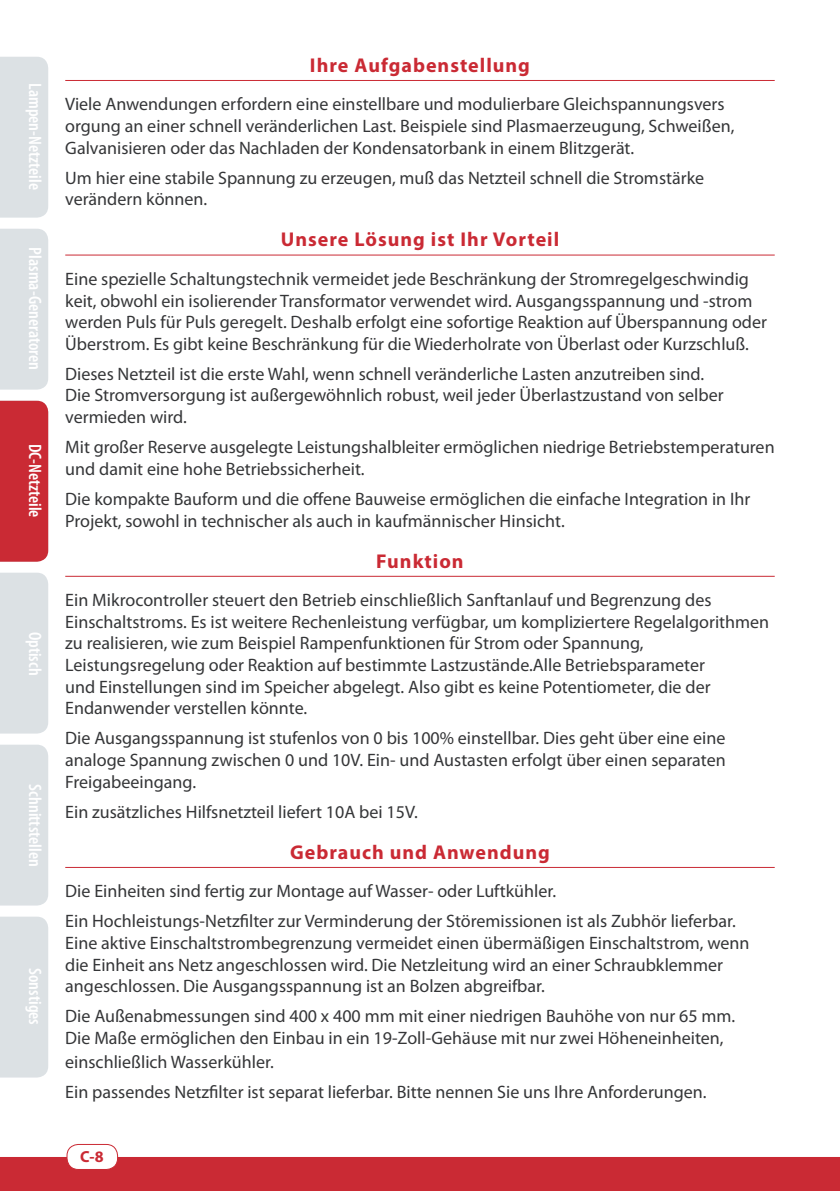
<style>
.page{position:relative;width:840px;height:1191px;background:#fff}
.page>*{position:absolute;margin:0;border:0;box-sizing:border-box;transform-origin:0 0}
.Überschrift_3{font:700 20px "Myriad Pro";letter-spacing:.05em;color:#ca2a34}
.Text{font:18px/21.6px "Myriad Pro";color:#353638}
.t1{font:600 condensed 18px "Myriad Pro";color:#fff}
.t2{font:700 16px "Myriad Pro";color:#ca2a34}
</style>
<div class="page">
<div style="left:0;top:23px;width:839px;height:1168px;background:#ca2a34"></div>
<div style="left:0;top:23px;width:839px;height:1134px;background:#fff"></div>
<svg style="left:66px;top:1144px;width:52px;height:25px"></svg>
<hr style="left:839px;top:23px;width:1px;height:1168px;background:#ca2a34">
<svg style="left:839px;top:23px;width:1px;height:1134px"></svg>
<div style="left:0;top:57px;width:48px;height:161px;background:#dce1e4"></div>
<div style="left:0;top:229px;width:48px;height:160px;background:#dce1e4"></div>
<div style="left:0;top:572px;width:48px;height:161px;background:#dce1e4"></div>
<div style="left:0;top:744px;width:48px;height:161px;background:#dce1e4"></div>
<div style="left:0;top:916px;width:48px;height:161px;background:#dce1e4"></div>
<svg style="left:0;top:401px;width:48px;height:160px"></svg>
<hr style="left:65px;top:80px;width:709px;height:1px;background:#ca2a34">
<hr style="left:65px;top:255px;width:709px;height:1px;background:#ca2a34">
<hr style="left:65px;top:576px;width:709px;height:1px;background:#ca2a34">
<hr style="left:65px;top:867px;width:709px;height:1px;background:#ca2a34">
<p class="t1" style="left:46px;top:83px;width:108px;rotate:90deg">Lampen-Netzteile</p>
<p class="t1" style="left:46px;top:247px;width:124px;rotate:90deg">Plasma-Generatoren</p>
<p class="t1" style="left:46px;top:443px;width:75px;rotate:90deg">DC-Netzteile</p>
<p class="t1" style="left:46px;top:631px;width:45px;rotate:90deg">Optisch</p>
<p class="t1" style="left:46px;top:784px;width:84px;rotate:90deg">Schnittstellen</p>
<p class="t1" style="left:46px;top:968px;width:58px;rotate:90deg">Sonstiges</p>
<p class="Überschrift_3" style="left:310px;top:52px;width:221px">Ihre Aufgabenstellung</p>
<p class="Text" style="left:65px;top:93px;width:670px">Viele Anwendungen erfordern eine einstellbare und modulierbare Gleichspannungsvers orgung an einer schnell veränderlichen Last. Beispiele sind Plasmaerzeugung, Schweißen,<br>Galvanisieren oder das Nachladen der Kondensatorbank in einem Blitzgerät.</p>
<p class="Text" style="left:65px;top:166px;width:640px">Um hier eine stabile Spannung zu erzeugen, muß das Netzteil schnell die Stromstärke verändern können.</p>
<p class="Überschrift_3" style="left:280px;top:226px;width:280px">Unsere Lösung ist Ihr Vorteil</p>
<p class="Text" style="left:65px;top:268px;width:702px">Eine spezielle Schaltungstechnik vermeidet jede Beschränkung der Stromregelgeschwindig keit, obwohl ein isolierender Transformator verwendet wird. Ausgangsspannung und -strom werden Puls für Puls geregelt. Deshalb erfolgt eine sofortige Reaktion auf Überspannung oder Überstrom. Es gibt keine Beschränkung für die Wiederholrate von Überlast oder Kurzschluß.</p>
<p class="Text" style="left:65px;top:363px;width:659px">Dieses Netzteil ist die erste Wahl, wenn schnell veränderliche Lasten anzutreiben sind.<br>Die Stromversorgung ist außergewöhnlich robust, weil jeder Überlastzustand von selber vermieden wird.</p>
<p class="Text" style="left:65px;top:436px;width:710px">Mit großer Reserve ausgelegte Leistungshalbleiter ermöglichen niedrige Betriebstemperaturen und damit eine hohe Betriebssicherheit.</p>
<p class="Text" style="left:65px;top:488px;width:686px">Die kompakte Bauform und die offene Bauweise ermöglichen die einfache Integration in Ihr<br>Projekt, sowohl in technischer als auch in kaufmännischer Hinsicht.</p>
<p class="Überschrift_3" style="left:376px;top:548px;width:89px">Funktion</p>
<p class="Text" style="left:65px;top:589px;width:705px">Ein Mikrocontroller steuert den Betrieb einschließlich Sanftanlauf und Begrenzung des Einschaltstroms. Es ist weitere Rechenleistung verfügbar, um kompliziertere Regelalgorithmen zu realisieren, wie zum Beispiel Rampenfunktionen für Strom oder Spannung, Leistungsregelung oder Reaktion auf bestimmte Lastzustände.Alle Betriebsparameter<br>und Einstellungen sind im Speicher abgelegt. Also gibt es keine Potentiometer, die der Endanwender verstellen könnte.</p>
<p class="Text" style="left:65px;top:727px;width:661px;text-align:justify">Die Ausgangsspannung ist stufenlos von 0 bis 100% einstellbar. Dies geht über eine eine analoge Spannung zwischen 0 und 10V. Ein- und Austasten erfolgt über einen separaten Freigabeeingang.</p>
<p class="Text" style="left:65px;top:800px;width:354px">Ein zusätzliches Hilfsnetzteil liefert 10A bei 15V.</p>
<p class="Überschrift_3" style="left:290px;top:839px;width:261px">Gebrauch und Anwendung</p>
<p class="Text" style="left:65px;top:880px;width:492px">Die Einheiten sind fertig zur Montage auf Wasser- oder Luftkühler.</p>
<p class="Text" style="left:65px;top:910px;width:685px">Ein Hochleistungs-Netzfilter zur Verminderung der Störemissionen ist als Zubhör lieferbar.<br>Eine aktive Einschaltstrombegrenzung vermeidet einen übermäßigen Einschaltstrom, wenn die Einheit ans Netz angeschlossen wird. Die Netzleitung wird an einer Schraubklemmer angeschlossen. Die Ausgangsspannung ist an Bolzen abgreifbar.</p>
<p class="Text" style="left:65px;top:1005px;width:671px">Die Außenabmessungen sind 400 x 400 mm mit einer niedrigen Bauhöhe von nur 65 mm.<br>Die Maße ermöglichen den Einbau in ein 19-Zoll-Gehäuse mit nur zwei Höheneinheiten,</p>
<p class="Text" style="left:65px;top:1050px;width:210px">einschließlich Wasserkühler.</p>
<p class="Text" style="left:65px;top:1081px;width:642px">Ein passendes Netzfilter ist separat lieferbar. Bitte nennen Sie uns Ihre Anforderungen.</p>
<p class="t2" style="left:80px;top:1146px;width:25px">C-8</p>
</div>
